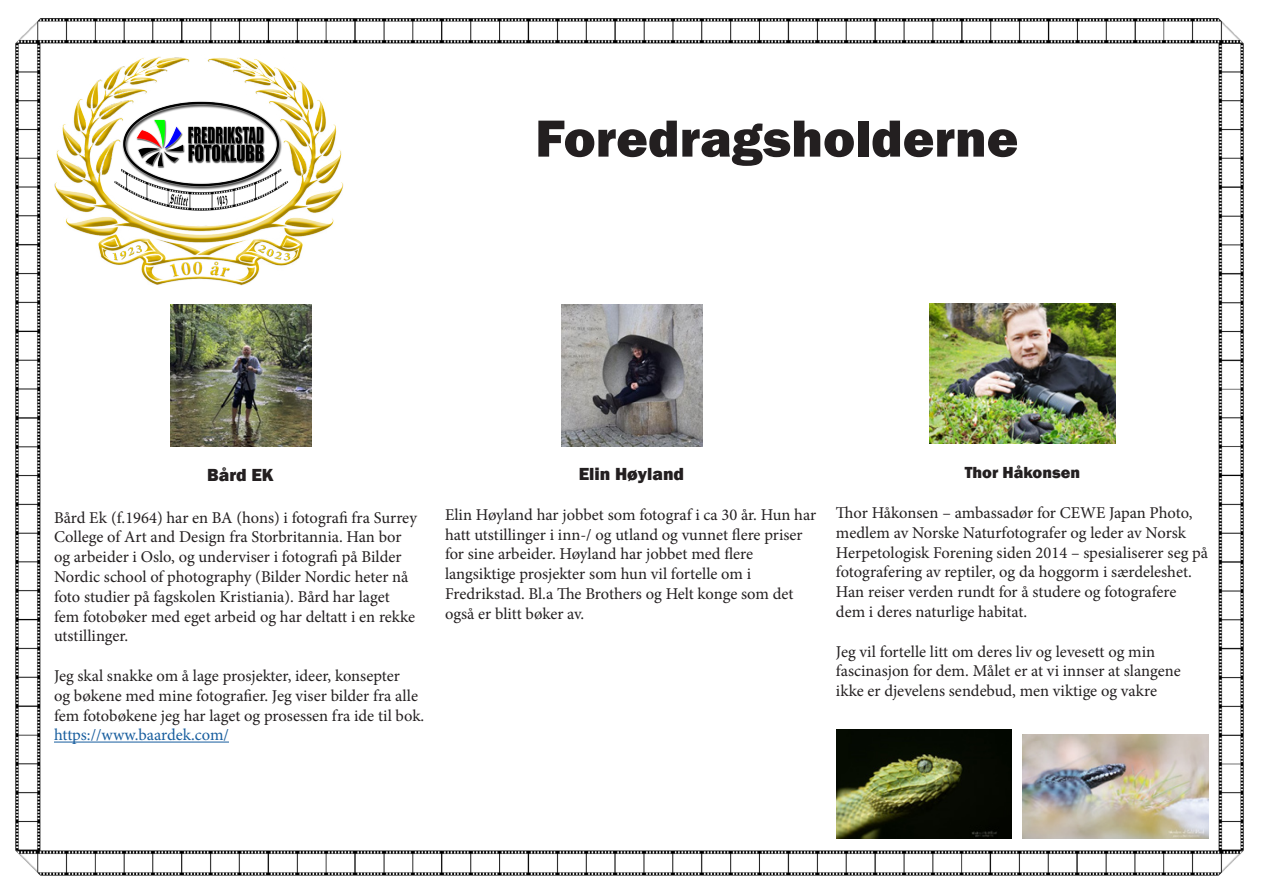
<style>
.page{position:relative;width:1263px;height:893px;background:#fff}
.page>*{position:absolute;margin:0;border:0;box-sizing:border-box;transform-origin:0 0}
.t1{font:800 54px "Franklin Gothic";color:#231f20}
.t2{font:800 18px "Franklin Gothic";color:#231f20}
.t3{font:16.5px/19.8px "Minion Pro";color:#231f20}
.t4{font:16.5px "Minion Pro";color:#175d9e}
.t5{font:800 16.5px "Franklin Gothic";color:#231f20}
</style>
<div class="page">
<img style="left:15px;top:18px;width:1229px;height:858px">
<img style="left:170px;top:305px;width:141px;height:141px">
<img style="left:561px;top:305px;width:141px;height:141px">
<img style="left:930px;top:303px;width:186px;height:140px">
<img style="left:836px;top:729px;width:175px;height:110px">
<img style="left:1023px;top:735px;width:186px;height:104px">
<hr style="left:54px;top:742px;width:175px;height:1px;background:#175d9e">
<img style="left:54px;top:54px;width:291px;height:232px">
<h1 class="t1" style="left:535px;top:104px;width:485px">Foredragsholderne</h1>
<p class="t2" style="left:207px;top:463px;width:68px">Bård EK</p>
<p class="t3" style="left:54px;top:507px;width:364px">Bård Ek (f.1964) har en BA (hons) i fotografi fra Surrey College of Art and Design fra Storbritannia. Han bor og arbeider i Oslo, og underviser i fotografi på Bilder Nordic school of photography (Bilder Nordic heter nå foto studier på fagskolen Kristiania). Bård har laget fem fotobøker med eget arbeid og har deltatt i en rekke utstillinger.</p>
<p class="t3" style="left:54px;top:666px;width:372px">Jeg skal snakke om å lage prosjekter, ideer, konsepter<br>og bøkene med mine fotografier. Jeg viser bilder fra alle fem fotobøkene jeg har laget og prosessen fra ide til bok.</p>
<p class="t4" style="left:54px;top:724px;width:176px">https://www.baardek.com/</p>
<p class="t2" style="left:579px;top:462px;width:107px">Elin Høyland</p>
<p class="t3" style="left:445px;top:505px;width:373px">Elin Høyland har jobbet som fotograf i ca 30 år. Hun har hatt utstillinger i inn-/ og utland og vunnet flere priser for sine arbeider. Høyland har jobbet med flere langsiktige prosjekter som hun vil fortelle om i Fredrikstad. Bl.a The Brothers og Helt konge som det også er blitt bøker av.</p>
<p class="t5" style="left:965px;top:462px;width:117px">Thor Håkonsen</p>
<p class="t3" style="left:836px;top:503px;width:374px">Thor Håkonsen – ambassadør for CEWE Japan Photo, medlem av Norske Naturfotografer og leder av Norsk Herpetologisk Forening siden 2014 – spesialiserer seg på fotografering av reptiler, og da hoggorm i særdeleshet.<br>Han reiser verden rundt for å studere og fotografere dem i deres naturlige habitat.</p>
<p class="t3" style="left:836px;top:641px;width:346px">Jeg vil fortelle litt om deres liv og levesett og min fascinasjon for dem. Målet er at vi innser at slangene ikke er djevelens sendebud, men viktige og vakre</p>
</div>
